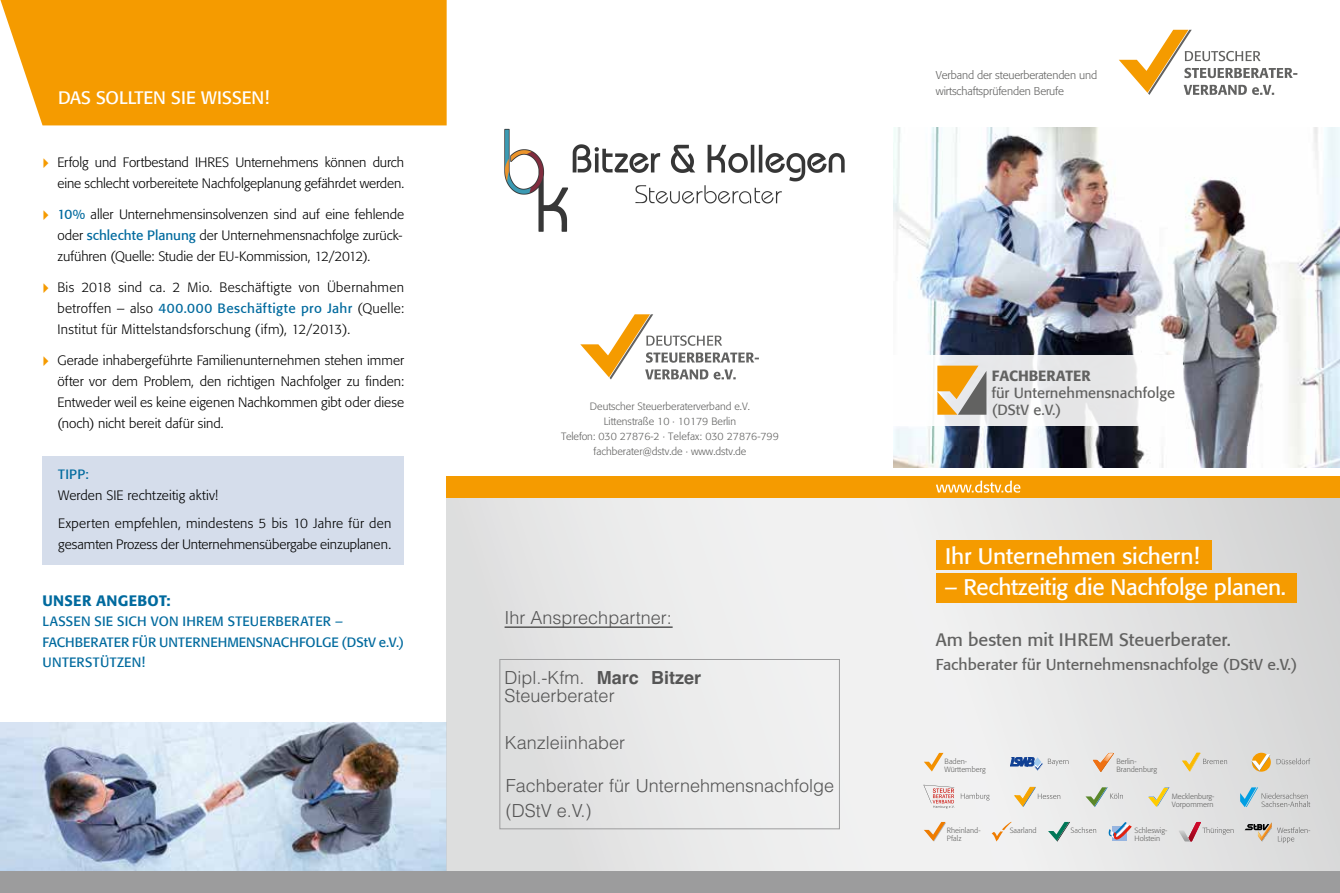
<style>
.page{position:relative;width:1340px;height:893px;background:#fff}
.page>*{position:absolute;margin:0;border:0;box-sizing:border-box;transform-origin:0 0}
.t1{font:22.5px "Formata";letter-spacing:-.015em;color:#fff}
.t2{font:300 18px/24.8px "Helvetica";color:#555}
.t3{font:18px "Formata";color:#626261}
.t4{font:18px "Formata";color:#fff}
.t5{font:15.75px "Formata";color:#626261}
.t6{font:500 15px "Formata";letter-spacing:.025em;color:#006a9e}
.t7{font:14.7px/17px "Formata";color:#626261}
.t8{font:500 14.7px "Formata";color:#626261}
.t9{font:300 13.5px/21px "Formata";color:#000}
.t10{font:13.5px/20.2px "Formata";letter-spacing:.01em;color:#006a9e}
.t11{font:300 11.25px/15.8px "Formata";letter-spacing:-.01em;color:#626261}
.t12{font:300 10.5px/15px "Formata";color:#626261;text-align:center}
.t13{font:300 7.5px/8.2px "Formata";letter-spacing:.005em;color:#626261}
.s1{font-weight:400;color:#006a9e}
.s2{font-weight:700}
</style>
<div class="page">
<img style="left:0;top:722px;width:446px;height:150px">
<svg style="left:446px;top:497px;width:893px;height:375px"></svg>
<img style="left:893px;top:128px;width:446px;height:340px">
<svg style="left:1119px;top:30px;width:178px;height:65px"></svg>
<div style="left:935px;top:540px;width:276px;height:30px;background:#f59b00"></div>
<div style="left:446px;top:476px;width:893px;height:21px;background:#f59b00"></div>
<svg style="left:936px;top:480px;width:84px;height:13px"></svg>
<svg style="left:893px;top:356px;width:290px;height:70px;fill:#e7e8ea"></svg>
<svg style="left:937px;top:366px;width:49px;height:49px;background:#cca35c"></svg>
<svg style="left:580px;top:314px;width:179px;height:66px"></svg>
<div style="left:499px;top:659px;width:340px;height:170px;border:1px solid #9c9c9d"></div>
<div style="left:0;top:0;width:446px;height:125px;background:#f59b00"></div>
<div style="left:0;top:872px;width:1339px;height:21px;background:#9c9c9d"></div>
<div style="left:935px;top:573px;width:361px;height:30px;background:#f59b00"></div>
<div style="left:43px;top:456px;width:361px;height:108px;background:#d5ddeb"></div>
<svg style="left:1010px;top:757px;width:58px;height:14px"></svg>
<svg style="left:1181px;top:752px;width:46px;height:20px"></svg>
<svg style="left:1276px;top:758px;width:34px;height:6px"></svg>
<svg style="left:1251px;top:753px;width:19px;height:19px"></svg>
<svg style="left:1251px;top:754px;width:19px;height:17px"></svg>
<svg style="left:1048px;top:822px;width:48px;height:20px"></svg>
<svg style="left:1014px;top:787px;width:46px;height:20px"></svg>
<svg style="left:923px;top:785px;width:66px;height:23px"></svg>
<svg style="left:1085px;top:787px;width:43px;height:21px"></svg>
<svg style="left:1244px;top:822px;width:66px;height:21px"></svg>
<svg style="left:1240px;top:787px;width:70px;height:20px"></svg>
<svg style="left:1178px;top:822px;width:55px;height:20px"></svg>
<svg style="left:923px;top:753px;width:20px;height:18px"></svg>
<svg style="left:1092px;top:753px;width:22px;height:19px"></svg>
<svg style="left:1148px;top:787px;width:21px;height:20px"></svg>
<svg style="left:923px;top:822px;width:23px;height:20px"></svg>
<div style="left:1112px;top:827px;width:15px;height:14px;background:#97b5e0"></div>
<svg style="left:1108px;top:822px;width:23px;height:18px"></svg>
<svg style="left:991px;top:822px;width:20px;height:19px"></svg>
<img style="left:504px;top:128px;width:341px;height:104px">
<hr style="left:504px;top:626px;width:168px;height:2px;background:#555">
<h2 class="t4" style="left:58px;top:87px;width:212px">DAS SOLLTEN SIE WISSEN!</h2>
<p class="t9" style="left:57px;top:152px;width:348px">Erfolg und Fortbestand IHRES Unternehmens können durch eine schlecht vorbereitete Nachfolgeplanung gefährdet werden.</p>
<p class="t9" style="left:57px;top:204px;width:348px"><span class="s1">10%</span> aller Unternehmensinsolvenzen sind auf eine fehlende oder <span class="s1">schlechte Planung</span> der Unternehmensnachfolge zurück&shy;zuführen (Quelle: Studie der EU-Kommission, 12/2012).</p>
<p class="t9" style="left:57px;top:277px;width:348px;text-align:justify">Bis 2018 sind ca. 2 Mio. Beschäftigte von Übernahmen betroffen – also <span class="s1">400.000 Beschäftigte pro Jahr</span> (Quelle:<br>Institut für Mittelstandsforschung (ifm), 12/2013).</p>
<p class="t9" style="left:57px;top:350px;width:348px;text-align:justify">Gerade inhabergeführte Familienunternehmen stehen immer öfter vor dem Problem, den richtigen Nachfolger zu finden:<br>Entweder weil es keine eigenen Nachkommen gibt oder diese (noch) nicht bereit dafür sind.</p>
<p class="t10" style="left:58px;top:464px;width:32px">TIPP:</p>
<p class="t9" style="left:58px;top:481px;width:334px;line-height:28.8px">Werden SIE rechtzeitig aktiv!<br>Experten empfehlen, mindestens 5 bis 10 Jahre für den</p>
<p class="t9" style="left:58px;top:533px;width:334px">gesamten Prozess der Unternehmensübergabe einzuplanen.</p>
<p class="t6" style="left:43px;top:592px;width:130px">UNSER ANGEBOT:</p>
<p class="t10" style="left:43px;top:611px;width:363px">LASSEN SIE SICH VON IHREM STEUERBERATER –<br>FACHBERATER FÜR UNTERNEHMENSNACHFOLGE (DStV e.V.)<br>UNTERSTÜTZEN!</p>
<p class="t12" style="left:561px;top:399px;width:219px">Deutscher Steuerberaterverband e.V.<br>Littenstraße 10 · 10179 Berlin<br>Telefon: 030 27876-2 · Telefax: 030 27876-799 fachberater@dstv.de · www.dstv.de</p>
<h2 class="t2" style="left:504px;top:607px;width:169px">Ihr Ansprechpartner:</h2>
<h2 class="t2" style="left:504px;top:670px;width:198px;line-height:18px">Dipl.-Kfm. <span class="s2">Marc Bitzer<br></span>Steuerberater</h2>
<h2 class="t2" style="left:505px;top:731px;width:122px">Kanzleiinhaber</h2>
<h2 class="t2" style="left:505px;top:775px;width:330px">Fachberater für Unternehmensnachfolge (DStV e.V.)</h2>
<p class="t11" style="left:935px;top:68px;width:163px">Verband der steuerberatenden und wirtschaftsprüfenden Berufe</p>
<p class="t8" style="left:991px;top:367px;width:100px">FACHBERATER</p>
<p class="t7" style="left:991px;top:384px;width:185px">für Unternehmensnachfolge (DStV e.V.)</p>
<h1 class="t1" style="left:945px;top:542px;width:256px">Ihr Unternehmen sichern!</h1>
<h1 class="t1" style="left:944px;top:573px;width:343px">– Rechtzeitig die Nachfolge planen.</h1>
<h2 class="t3" style="left:935px;top:629px;width:296px">Am besten mit IHREM Steuerberater.</h2>
<p class="t5" style="left:935px;top:654px;width:363px">Fachberater für Unternehmensnachfolge (DStV e.V.)</p>
<p class="t13" style="left:944px;top:757px;width:43px">Baden-<br>Württemberg</p>
<p class="t13" style="left:1116px;top:757px;width:42px">Berlin-<br>Brandenburg</p>
<p class="t13" style="left:1171px;top:792px;width:44px">Mecklenburg-<br>Vorpommern</p>
<p class="t13" style="left:946px;top:826px;width:35px">Rheinland-<br>Pfalz</p>
<p class="t13" style="left:1134px;top:826px;width:34px">Schleswig-<br>Holstein</p>
<p class="t13" style="left:1009px;top:826px;width:28px">Saarland</p>
</div>
